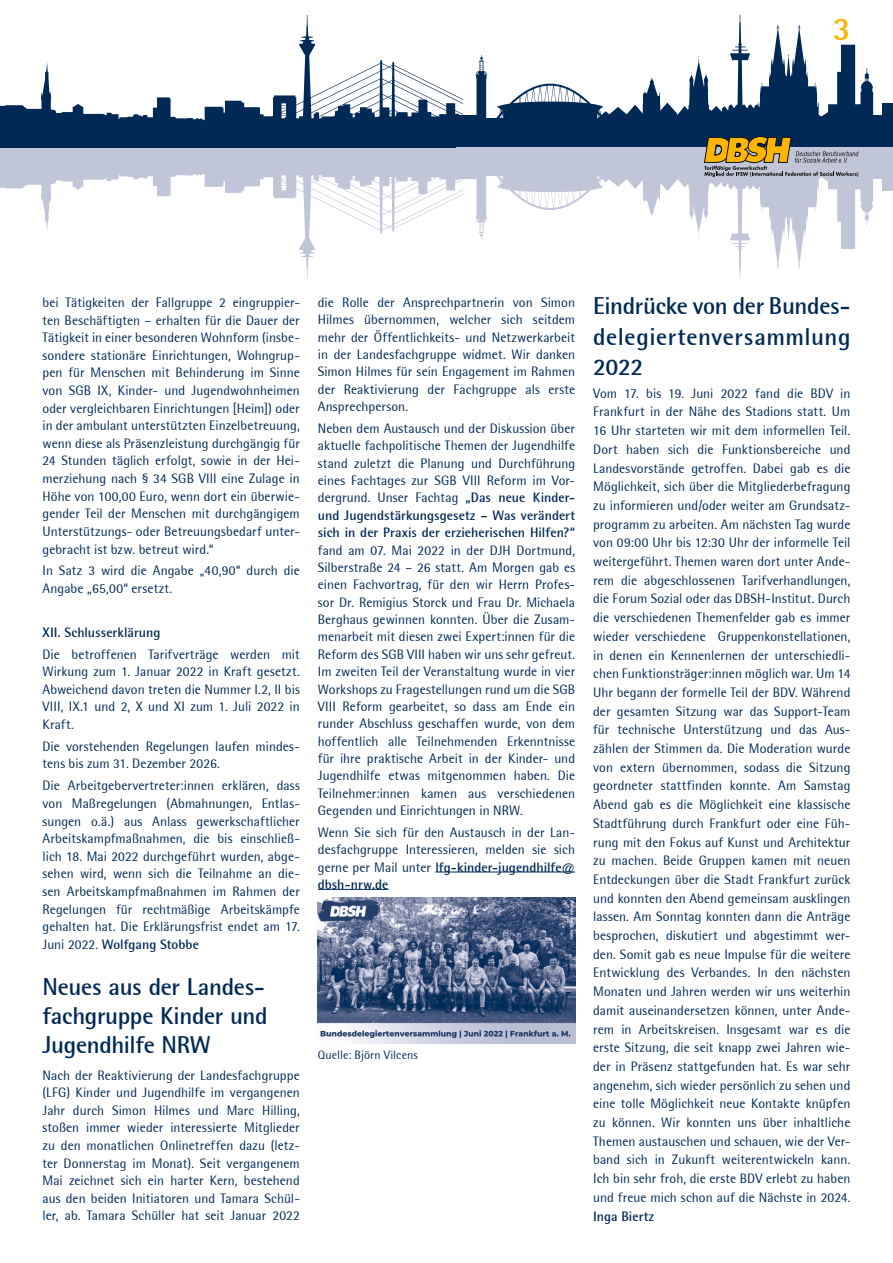
<style>
.page{position:relative;width:893px;height:1263px;background:#fff}
.page>*{position:absolute;margin:0;border:0;box-sizing:border-box;transform-origin:0 0}
.t1{font:700 33px "Rotis Semi Sans";color:#fcb500}
.t2{font:700 24px/29.1px "Rotis Semi Sans";letter-spacing:-.01em;color:#002956;text-align:justify}
.t3{font:13.5px/18.8px "Rotis Semi Sans";letter-spacing:.005em;color:#002956;text-align:justify}
.t4{font:700 13.5px "Rotis Semi Sans";color:#002956}
.t5{font:12px "Rotis Semi Sans";letter-spacing:.01em;color:#002956}
.s1{font-weight:700}
</style>
<div class="page">
<svg style="left:0;top:147px;width:463px;height:132px"></svg>
<svg style="left:0;top:15px;width:463px;height:107px"></svg>
<div style="left:0;top:122px;width:463px;height:25px;background:#002956"></div>
<div style="left:863px;top:158px;width:25px;height:21px;background:#c1c5d8"></div>
<div style="left:882px;top:158px;width:11px;height:33px;background:#c1c5d8"></div>
<div style="left:457px;top:158px;width:24px;height:21px;background:#c1c5d8"></div>
<div style="left:457px;top:147px;width:436px;height:17px;background:#c1c5d8"></div>
<div style="left:863px;top:115px;width:25px;height:20px;background:#002956"></div>
<div style="left:882px;top:103px;width:11px;height:32px;background:#002956"></div>
<div style="left:457px;top:115px;width:24px;height:20px;background:#002956"></div>
<div style="left:457px;top:129px;width:436px;height:18px;background:#002956"></div>
<hr style="left:435px;top:872px;width:140px;height:1px;background:#002956">
<hr style="left:318px;top:889px;width:70px;height:1px;background:#002956">
<svg style="left:475px;top:15px;width:399px;height:264px"></svg>
<img style="left:318px;top:897px;width:257px;height:146px">
<h1 class="t1" style="left:833px;top:9px;width:19px">3</h1>
<p class="t3" style="left:43px;top:294px;width:259px;line-height:17.5px">bei Tätigkeiten der Fallgruppe 2 eingruppier&shy;ten Beschäftigten – erhalten für die Dauer der Tätigkeit in einer besonderen Wohnform (insbe&shy;sondere stationäre Einrichtungen, Wohngrup&shy;pen für Menschen mit Behinderung im Sinne von SGB IX, Kinder- und Jugendwohnheimen oder vergleichbaren Einrichtungen [Heim]) oder in der ambulant unterstützten Einzelbetreuung, wenn diese als Präsenzleistung durchgängig für 24 Stunden täglich erfolgt, sowie in der Hei&shy;merziehung nach § 34 SGB VIII eine Zulage in Höhe von 100,00 Euro, wenn dort ein überwie&shy;gender Teil der Menschen mit durchgängigem Unterstützungs- oder Betreuungsbedarf unter&shy;gebracht ist bzw. betreut wird.“</p>
<p class="t3" style="left:43px;top:562px;width:259px;line-height:17.5px">In Satz 3 wird die Angabe „40,90“ durch die<br>Angabe „65,00“ ersetzt.</p>
<p class="t4" style="left:43px;top:624px;width:119px">XII. Schlusserklärung</p>
<p class="t3" style="left:43px;top:645px;width:259px;line-height:17.5px">Die betroffenen Tarifverträge werden mit Wirkung zum 1. Januar 2022 in Kraft gesetzt.<br>Abweichend davon treten die Nummer I.2, II bis VIII, IX.1 und 2, X und XI zum 1. Juli 2022 in Kraft.</p>
<p class="t3" style="left:43px;top:737px;width:259px;line-height:17.5px">Die vorstehenden Regelungen laufen mindes&shy;tens bis zum 31. Dezember 2026.</p>
<p class="t3" style="left:43px;top:777px;width:259px;line-height:17.5px">Die Arbeitgebervertreter:innen erklären, dass von Maßregelungen (Abmahnungen, Entlas&shy;sungen o.ä.) aus Anlass gewerkschaftlicher Arbeitskampfmaßnahmen, die bis einschließ&shy;lich 18. Mai 2022 durchgeführt wurden, abge&shy;sehen wird, wenn sich die Teilnahme an die&shy;sen Arbeitskampfmaßnahmen im Rahmen der Regelungen für rechtmäßige Arbeitskämpfe gehalten hat. Die Erklärungsfrist endet am 17.<br>Juni 2022. <span class="s1">Wolfgang Stobbe</span></p>
<h2 class="t2" style="left:43px;top:972px;width:227px">Neues aus der Landes&shy;fachgruppe Kinder und Jugendhilfe NRW</h2>
<p class="t3" style="left:43px;top:1066px;width:259px;line-height:17.5px">Nach der Reaktivierung der Landesfachgruppe (LFG) Kinder und Jugendhilfe im vergangenen Jahr durch Simon Hilmes und Marc Hilling, stoßen immer wieder interessierte Mitglieder zu den monatlichen Onlinetreffen dazu (letz&shy;ter Donnerstag im Monat). Seit vergangenem Mai zeichnet sich ein harter Kern, bestehend aus den beiden Initiatoren und Tamara Schül&shy;ler, ab. Tamara Schüller hat seit Januar 2022</p>
<p class="t3" style="left:318px;top:294px;width:259px;line-height:17.4px">die Rolle der Ansprechpartnerin von Simon Hilmes übernommen, welcher sich seitdem mehr der Öffentlichkeits- und Netzwerkarbeit in der Landesfachgruppe widmet. Wir danken Simon Hilmes für sein Engagement im Rahmen der Reaktivierung der Fachgruppe als erste Ansprechperson.</p>
<p class="t3" style="left:318px;top:419px;width:259px;line-height:17.4px">Neben dem Austausch und der Diskussion über aktuelle fachpolitische Themen der Jugendhilfe stand zuletzt die Planung und Durchführung eines Fachtages zur SGB VIII Reform im Vor&shy;dergrund. Unser Fachtag <span class="s1">„Das neue Kinder&shy;und Jugendstärkungsgesetz – Was verändert sich in der Praxis der erzieherischen Hilfen?“</span></p>
<p class="t3" style="left:318px;top:541px;width:259px;line-height:17.4px">fand am 07. Mai 2022 in der DJH Dortmund, Silberstraße 24 – 26 statt. Am Morgen gab es einen Fachvortrag, für den wir Herrn Profes&shy;sor Dr. Remigius Storck und Frau Dr. Michaela Berghaus gewinnen konnten. Über die Zusam&shy;menarbeit mit diesen zwei Expert:innen für die Reform des SGB VIII haben wir uns sehr gefreut.<br>Im zweiten Teil der Veranstaltung wurde in vier Workshops zu Fragestellungen rund um die SGB VIII Reform gearbeitet, so dass am Ende ein runder Abschluss geschaffen wurde, von dem hoffentlich alle Teilnehmenden Erkenntnisse für ihre praktische Arbeit in der Kinder- und Jugendhilfe etwas mitgenommen haben. Die Teilnehmer:innen kamen aus verschiedenen Gegenden und Einrichtungen in NRW.</p>
<p class="t3" style="left:318px;top:823px;width:259px;line-height:17.4px">Wenn Sie sich für den Austausch in der Lan&shy;desfachgruppe Interessieren, melden sie sich gerne per Mail unter <span class="s1">lfg-kinder-jugendhilfe@ dbsh-nrw.de</span></p>
<p class="t5" style="left:318px;top:1048px;width:101px">Quelle: Björn Vilcens</p>
<h2 class="t2" style="left:593px;top:291px;width:259px;line-height:30.3px">Eindrücke von der Bundes&shy;delegiertenversammlung 2022</h2>
<p class="t3" style="left:593px;top:384px;width:259px">Vom 17. bis 19. Juni 2022 fand die BDV in Frankfurt in der Nähe des Stadions statt. Um 16 Uhr starteten wir mit dem informellen Teil.<br>Dort haben sich die Funktionsbereiche und Landesvorstände getroffen. Dabei gab es die Möglichkeit, sich über die Mitgliederbefragung zu informieren und/oder weiter am Grundsatz&shy;programm zu arbeiten. Am nächsten Tag wurde von 09:00 Uhr bis 12:30 Uhr der informelle Teil weitergeführt. Themen waren dort unter Ande&shy;rem die abgeschlossenen Tarifverhandlungen, die Forum Sozial oder das DBSH-Institut. Durch die verschiedenen Themenfelder gab es immer wieder verschiedene Gruppenkonstellationen, in denen ein Kennenlernen der unterschiedli&shy;chen Funktionsträger:innen möglich war. Um 14<br>Uhr begann der formelle Teil der BDV. Während der gesamten Sitzung war das Support-Team für technische Unterstützung und das Aus&shy;zählen der Stimmen da. Die Moderation wurde von extern übernommen, sodass die Sitzung geordneter stattfinden konnte. Am Samstag Abend gab es die Möglichkeit eine klassische Stadtführung durch Frankfurt oder eine Füh&shy;rung mit den Fokus auf Kunst und Architektur zu machen. Beide Gruppen kamen mit neuen Entdeckungen über die Stadt Frankfurt zurück und konnten den Abend gemeinsam ausklingen lassen. Am Sonntag konnten dann die Anträge besprochen, diskutiert und abgestimmt wer&shy;den. Somit gab es neue Impulse für die weitere Entwicklung des Verbandes. In den nächsten Monaten und Jahren werden wir uns weiterhin damit auseinandersetzen können, unter Ande&shy;rem in Arbeitskreisen. Insgesamt war es die erste Sitzung, die seit knapp zwei Jahren wie&shy;der in Präsenz stattgefunden hat. Es war sehr angenehm, sich wieder persönlich zu sehen und eine tolle Möglichkeit neue Kontakte knüpfen zu können. Wir konnten uns über inhaltliche Themen austauschen und schauen, wie der Ver&shy;band sich in Zukunft weiterentwickeln kann.<br>Ich bin sehr froh, die erste BDV erlebt zu haben und freue mich schon auf die Nächste in 2024.</p>
<p class="t4" style="left:593px;top:1208px;width:63px">Inga Biertz</p>
</div>
